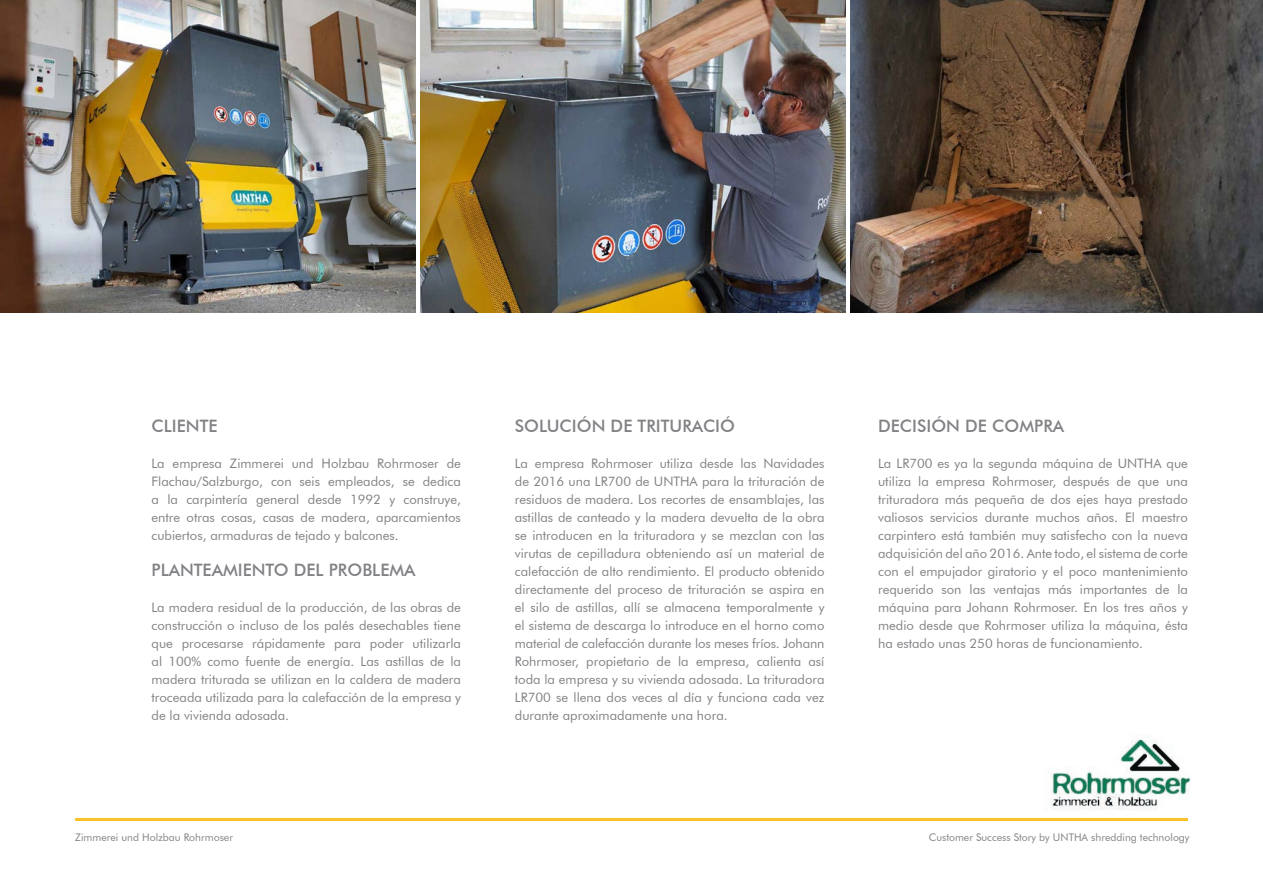
<style>
.page{position:relative;width:1263px;height:893px;background:#fff}
.page>*{position:absolute;margin:0;border:0;box-sizing:border-box;transform-origin:0 0}
.t1{font:500 17.1px "Futura BT";color:#808285}
.t2{font:13.05px/18px "Futura BT";color:#808285;text-align:justify}
.t3{font:10.5px "Futura BT";color:#808285}
</style>
<div class="page">
<hr style="left:75px;top:818px;width:1113px;height:3px;background:#fac129">
<img style="left:850px;top:0;width:413px;height:313px">
<img style="left:420px;top:0;width:426px;height:313px">
<img style="left:0;top:0;width:416px;height:313px">
<img style="left:1050px;top:735px;width:139px;height:75px">
<h1 class="t1" style="left:152px;top:416px;width:67px">CLIENTE</h1>
<p class="t2" style="left:152px;top:454px;width:311px">La empresa Zimmerei und Holzbau Rohrmoser de Flachau/Salzburgo, con seis empleados, se dedica a la carpintería general desde 1992 y construye, entre otras cosas, casas de madera, aparcamientos cubiertos, armaduras de tejado y balcones.</p>
<h1 class="t1" style="left:152px;top:560px;width:266px">PLANTEAMIENTO DEL PROBLEMA</h1>
<p class="t2" style="left:152px;top:598px;width:311px">La madera residual de la producción, de las obras de construcción o incluso de los palés desechables tiene que procesarse rápidamente para poder utilizarla al 100% como fuente de energía. Las astillas de la madera triturada se utilizan en la caldera de madera troceada utilizada para la calefacción de la empresa y de la vivienda adosada.</p>
<h1 class="t1" style="left:515px;top:416px;width:222px">SOLUCIÓN DE TRITURACIÓ</h1>
<p class="t2" style="left:515px;top:454px;width:311px">La empresa Rohrmoser utiliza desde las Navidades de 2016 una LR700 de UNTHA para la trituración de residuos de madera. Los recortes de ensamblajes, las astillas de canteado y la madera devuelta de la obra se introducen en la trituradora y se mezclan con las virutas de cepilladura obteniendo así un material de calefacción de alto rendimiento. El producto obtenido directamente del proceso de trituración se aspira en el silo de astillas, allí se almacena temporalmente y el sistema de descarga lo introduce en el horno como material de calefacción durante los meses fríos. Johann Rohrmoser, propietario de la empresa, calienta así toda la empresa y su vivienda adosada. La trituradora LR700 se llena dos veces al día y funciona cada vez durante aproximadamente una hora.</p>
<h1 class="t1" style="left:878px;top:416px;width:188px">DECISIÓN DE COMPRA</h1>
<p class="t2" style="left:878px;top:454px;width:311px">La LR700 es ya la segunda máquina de UNTHA que utiliza la empresa Rohrmoser, después de que una trituradora más pequeña de dos ejes haya prestado valiosos servicios durante muchos años. El maestro carpintero está también muy satisfecho con la nueva adquisición del año 2016. Ante todo, el sistema de corte con el empujador giratorio y el poco mantenimiento requerido son las ventajas más importantes de la máquina para Johann Rohrmoser. En los tres años y medio desde que Rohrmoser utiliza la máquina, ésta ha estado unas 250 horas de funcionamiento.</p>
<p class="t3" style="left:75px;top:830px;width:159px">Zimmerei und Holzbau Rohrmoser</p>
<p class="t3" style="left:929px;top:830px;width:262px">Customer Success Story by UNTHA shredding technology</p>
</div>
